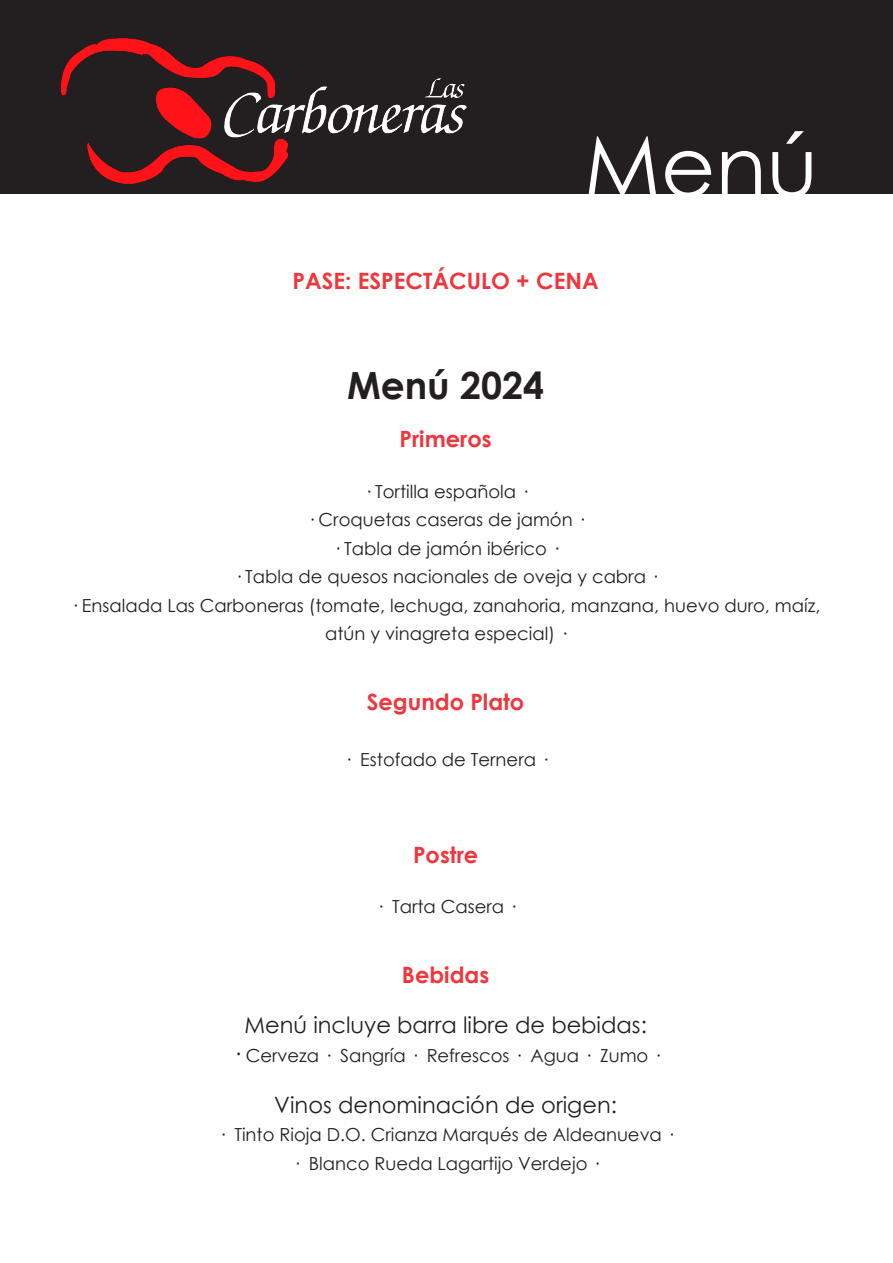
<style>
.page{position:relative;width:893px;height:1263px;background:#fff}
.page>*{position:absolute;margin:0;border:0;box-sizing:border-box;transform-origin:0 0}
.t1{font:84px "Century Gothic";color:#fff}
.t2{font:700 37.5px "Century Gothic";color:#231f20}
.t3{font:22.5px "Century Gothic";color:#231f20}
.t4{font:700 22.5px "Century Gothic";color:#ee363d}
.t5{font:18px/28.5px "Century Gothic";color:#231f20;text-align:center}
.s1{font-size:22.5px}
</style>
<div class="page">
<div style="left:0;top:0;width:893px;height:193px;background:#231f20"></div>
<img style="left:60px;top:38px;width:407px;height:146px">
<h1 class="t1" style="left:584px;top:108px;width:236px">Menú</h1>
<p class="t4" style="left:293px;top:264px;width:307px">PASE: ESPECTÁCULO + CENA</p>
<p class="t2" style="left:347px;top:357px;width:199px">Menú 2024</p>
<p class="t4" style="left:399px;top:422px;width:94px">Primeros</p>
<p class="t5" style="left:364px;top:476px;width:164px">· Tortilla española ·</p>
<p class="t5" style="left:308px;top:505px;width:278px">· Croquetas caseras de jamón ·</p>
<p class="t5" style="left:333px;top:533px;width:226px">· Tabla de jamón ibérico ·</p>
<p class="t5" style="left:234px;top:562px;width:424px">· Tabla de quesos nacionales de oveja y cabra ·</p>
<p class="t5" style="left:71px;top:590px;width:751px">· Ensalada Las Carboneras (tomate, lechuga, zanahoria, manzana, huevo duro, maíz, atún y vinagreta especial) ·</p>
<p class="t4" style="left:367px;top:685px;width:159px">Segundo Plato</p>
<p class="t5" style="left:344px;top:745px;width:204px">· Estofado de Ternera ·</p>
<p class="t4" style="left:413px;top:838px;width:67px">Postre</p>
<p class="t5" style="left:376px;top:892px;width:141px">· Tarta Casera ·</p>
<p class="t4" style="left:402px;top:958px;width:89px">Bebidas</p>
<p class="t3" style="left:244px;top:1009px;width:404px">Menú incluye barra libre de bebidas:</p>
<p class="t5" style="left:232px;top:1041px;width:429px"><span class="s1">·</span> Cerveza · Sangría · Refrescos · Agua · Zumo ·</p>
<p class="t3" style="left:274px;top:1089px;width:344px">Vinos denominación de origen:</p>
<p class="t5" style="left:218px;top:1120px;width:456px">· Tinto Rioja D.O. Crianza Marqués de Aldeanueva ·</p>
<p class="t5" style="left:293px;top:1149px;width:307px">· Blanco Rueda Lagartijo Verdejo ·</p>
</div>
